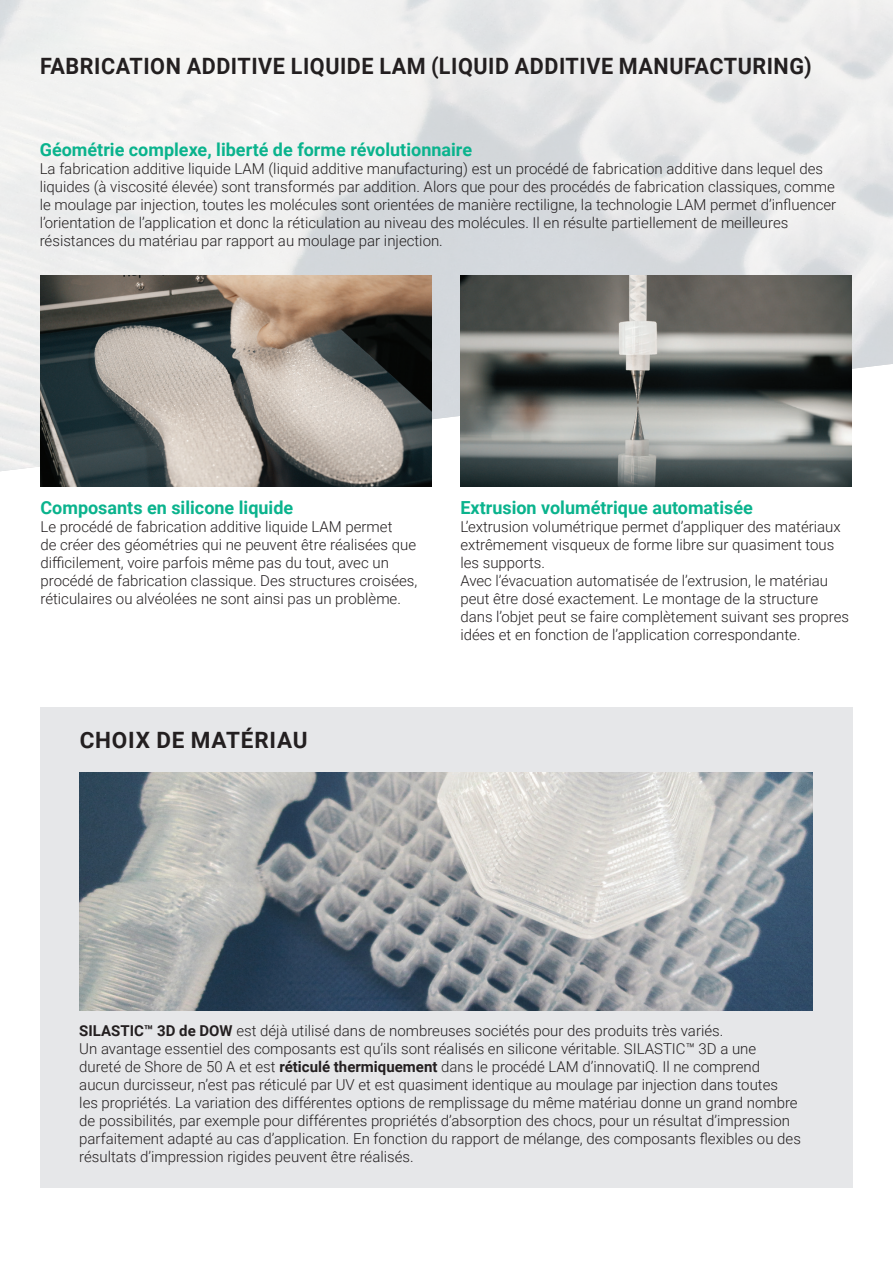
<style>
.page{position:relative;width:893px;height:1263px;background:#fff}
.page>*{position:absolute;margin:0;border:0;box-sizing:border-box;transform-origin:0 0}
.t1{font:700 22.5px "Roboto";letter-spacing:.025em;color:#231f20;scale:.96 1}
.t2{font:700 22.5px "Roboto";letter-spacing:.025em;color:#231f20}
.t3{font:700 18px "Roboto";color:#0ab38d}
.t4{font:300 15px/18px "Roboto";color:#231f20}
.s1{font-weight:700}
</style>
<div class="page">
<div style="left:40px;top:707px;width:813px;height:480px;background:#e6e7e9"></div>
<img style="left:0;top:0;width:893px;height:471px">
<img style="left:79px;top:772px;width:734px;height:238px">
<img style="left:40px;top:276px;width:392px;height:210px">
<img style="left:460px;top:276px;width:391px;height:210px">
<h1 class="t1" style="left:40px;top:51px;width:805px">FABRICATION ADDITIVE LIQUIDE LAM (LIQUID ADDITIVE MANUFACTURING)</h1>
<p class="t3" style="left:40px;top:137px;width:434px">Géométrie complexe, liberté de forme révolutionnaire</p>
<p class="t4" style="left:40px;top:159px;width:798px">La fabrication additive liquide LAM (liquid additive manufacturing) est un procédé de fabrication additive dans lequel des liquides (à viscosité élevée) sont transformés par addition. Alors que pour des procédés de fabrication classiques, comme le moulage par injection, toutes les molécules sont orientées de manière rectiligne, la technologie LAM permet d’influencer l’orientation de l’application et donc la réticulation au niveau des molécules. Il en résulte partiellement de meilleures résistances du matériau par rapport au moulage par injection.</p>
<p class="t3" style="left:40px;top:495px;width:254px">Composants en silicone liquide</p>
<p class="t4" style="left:40px;top:517px;width:378px">Le procédé de fabrication additive liquide LAM permet<br>de créer des géométries qui ne peuvent être réalisées que difficilement, voire parfois même pas du tout, avec un procédé de fabrication classique. Des structures croisées, réticulaires ou alvéolées ne sont ainsi pas un problème.</p>
<h1 class="t2" style="left:80px;top:724px;width:229px">CHOIX DE MATÉRIAU</h1>
<p class="t3" style="left:460px;top:495px;width:294px">Extrusion volumétrique automatisée</p>
<p class="t4" style="left:460px;top:517px;width:390px">L’extrusion volumétrique permet d’appliquer des matériaux extrêmement visqueux de forme libre sur quasiment tous les supports.<br>Avec l’évacuation automatisée de l’extrusion, le matériau peut être dosé exactement. Le montage de la structure dans l’objet peut se faire complètement suivant ses propres idées et en fonction de l’application correspondante.</p>
<p class="t4" style="left:79px;top:1021px;width:723px"><span class="s1">SILASTIC™ 3D de DOW</span> est déjà utilisé dans de nombreuses sociétés pour des produits très variés.<br>Un avantage essentiel des composants est qu’ils sont réalisés en silicone véritable. SILASTIC™ 3D a une dureté de Shore de 50 A et est <span class="s1">réticulé thermiquement</span> dans le procédé LAM d’innovatiQ. Il ne comprend aucun durcisseur, n’est pas réticulé par UV et est quasiment identique au moulage par injection dans toutes<br>les propriétés. La variation des différentes options de remplissage du même matériau donne un grand nombre de possibilités, par exemple pour différentes propriétés d’absorption des chocs, pour un résultat d’impression parfaitement adapté au cas d’application. En fonction du rapport de mélange, des composants flexibles ou des résultats d’impression rigides peuvent être réalisés.</p>
</div>
